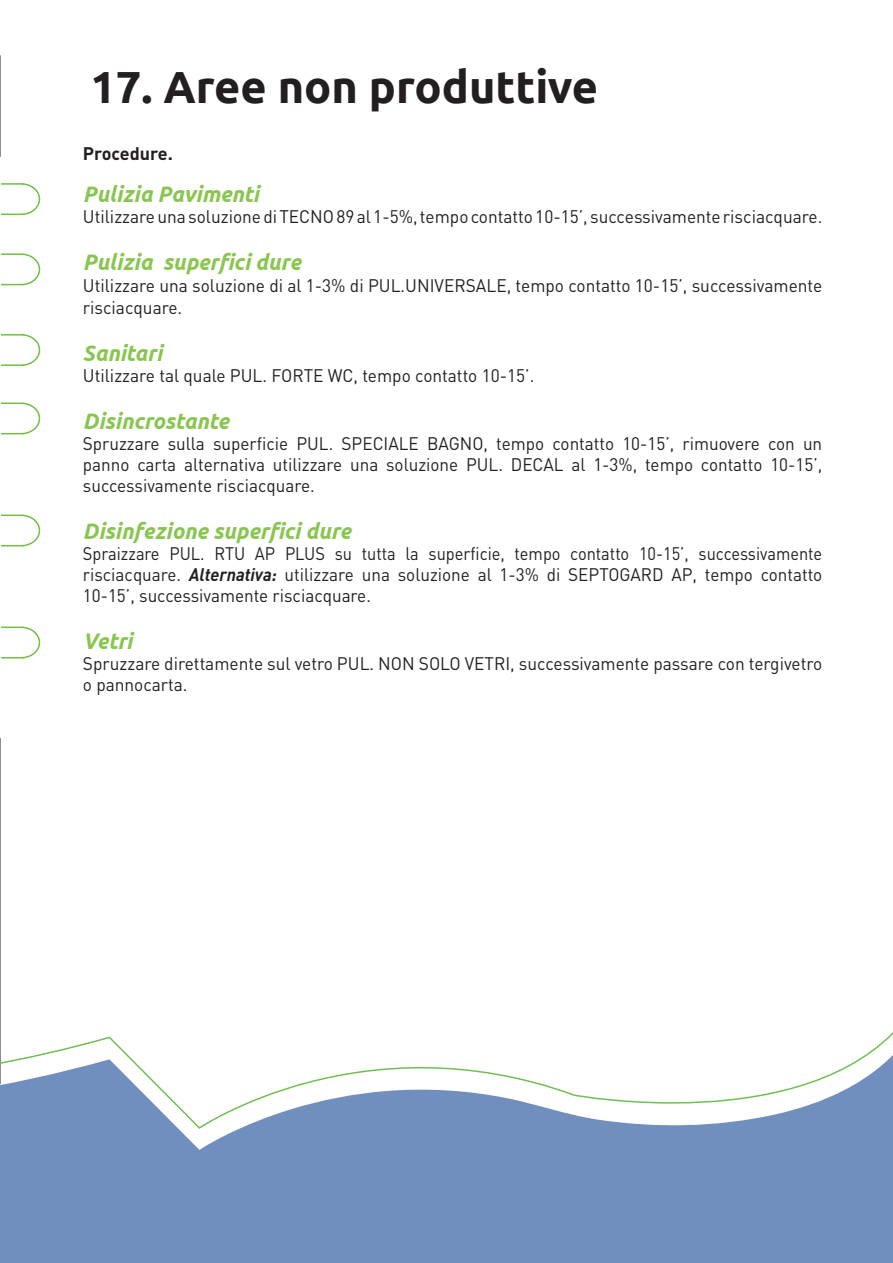
<style>
.page{position:relative;width:893px;height:1263px;background:#fff}
.page>*{position:absolute;margin:0;border:0;box-sizing:border-box;transform-origin:0 0}
.t1{font:700 45px "Ubuntu";color:#231f20}
.t2{font:italic 700 22.5px "Ubuntu";color:#89c650;scale:.96 1}
.t3{font:18px/21.6px "DIN";color:#231f20;scale:.96 1}
.t4{font:18px/21px "DIN";color:#231f20;text-align:justify;scale:.91 1}
.t5{font:18px/21px "DIN";color:#231f20;text-align:justify;scale:.95 1}
.t6{font:700 18px "DIN Pro";color:#231f20}
.s1{font-weight:700;font-style:italic}
</style>
<div class="page">
<hr style="left:0;top:55px;width:1px;height:1208px;background:#231f20">
<svg style="left:1px;top:183px;width:40px;height:33px"></svg>
<svg style="left:1px;top:253px;width:40px;height:33px"></svg>
<svg style="left:1px;top:334px;width:40px;height:32px"></svg>
<svg style="left:1px;top:402px;width:40px;height:33px"></svg>
<svg style="left:1px;top:514px;width:40px;height:33px"></svg>
<svg style="left:1px;top:626px;width:40px;height:33px"></svg>
<hr style="left:0;top:157px;width:1px;height:581px;background:#fff">
<img style="left:0;top:791px;width:1px;height:440px">
<svg style="left:1px;top:1032px;width:892px;height:231px;fill:#708ebe"></svg>
<h1 class="t1" style="left:90px;top:60px;width:509px">17. Aree non produttive</h1>
<p class="t6" style="left:83px;top:142px;width:91px">Procedure.</p>
<p class="t2" style="left:83px;top:181px;width:185px">Pulizia Pavimenti</p>
<p class="t3" style="left:83px;top:206px;width:772px">Utilizzare una soluzione di TECNO 89 al 1-5%, tempo contatto 10-15’, successivamente risciacquare.</p>
<p class="t2" style="left:83px;top:249px;width:228px">Pulizia superfici dure</p>
<p class="t3" style="left:83px;top:274px;width:772px">Utilizzare una soluzione di al 1-3% di PUL.UNIVERSALE, tempo contatto 10-15’, successivamente risciacquare.</p>
<p class="t2" style="left:83px;top:339px;width:84px">Sanitari</p>
<p class="t3" style="left:83px;top:364px;width:472px">Utilizzare tal quale PUL. FORTE WC, tempo contatto 10-15’.</p>
<p class="t2" style="left:83px;top:407px;width:154px">Disincrostante</p>
<p class="t5" style="left:83px;top:432px;width:780px">Spruzzare sulla superficie PUL. SPECIALE BAGNO, tempo contatto 10-15’, rimuovere con un panno carta alternativa utilizzare una soluzione PUL. DECAL al 1-3%, tempo contatto 10-15’, successivamente risciacquare.</p>
<p class="t2" style="left:83px;top:517px;width:281px">Disinfezione superfici dure</p>
<p class="t4" style="left:83px;top:542px;width:814px">Spraizzare PUL. RTU AP PLUS su tutta la superficie, tempo contatto 10-15’, successivamente risciacquare. <span class="s1">Alternativa:</span> utilizzare una soluzione al 1-3% di SEPTOGARD AP, tempo contatto 10-15’, successivamente risciacquare.</p>
<p class="t2" style="left:83px;top:627px;width:53px">Vetri</p>
<p class="t3" style="left:83px;top:652px;width:772px;line-height:21px">Spruzzare direttamente sul vetro PUL. NON SOLO VETRI, successivamente passare con tergivetro o pannocarta.</p>
</div>
